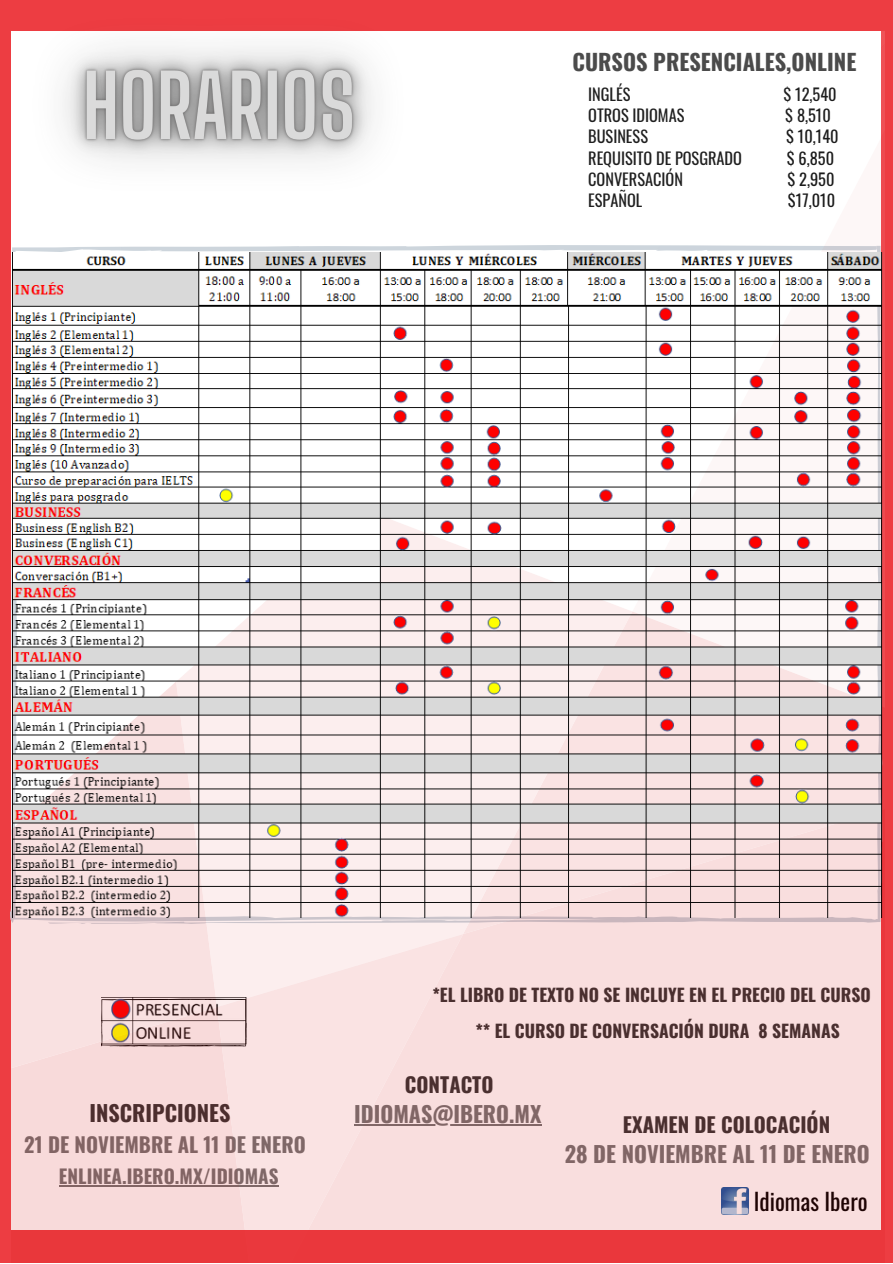
<style>
.page{position:relative;width:893px;height:1264px;background:#fff}
.page>*{position:absolute;margin:0;border:0;box-sizing:border-box;transform-origin:0 0}
.t1{font:23.25px "Oswald";color:#000}
.t2{font:700 22.35px "Oswald";color:#333}
.t3{font:700 22.05px "Oswald";color:#737373}
.t4{font:700 22.05px "Oswald";color:#333}
.t5{font:700 20.55px "Oswald";color:#333}
.t6{font:700 20.55px "Oswald";color:#737373}
.t7{font:700 19.05px "Oswald";color:#737373}
.t8{font:700 17.55px "Oswald";color:#333}
.t9{font:16.35px "Oswald";color:#000}
</style>
<div class="page">
<div style="left:0;top:0;width:892px;height:1262px;background:#ed3d42"></div>
<div style="left:11px;top:1071px;width:206px;height:159px;background:#f8dada"></div>
<svg style="left:11px;top:681px;width:206px;height:390px;background:#efd4d3"></svg>
<svg style="left:176px;top:917px;width:107px;height:90px;background:#efdbdc"></svg>
<svg style="left:11px;top:31px;width:73px;height:394px;background:#fafafa"></svg>
<svg style="left:84px;top:31px;width:800px;height:479px;background:#f4f4f4"></svg>
<svg style="left:217px;top:934px;width:66px;height:296px;background:#f6e0e0"></svg>
<div style="left:283px;top:805px;width:600px;height:425px;background:#f9dede"></div>
<img style="left:12px;top:252px;width:870px;height:665px">
<p class="t2" style="left:572px;top:44px;width:285px">CURSOS PRESENCIALES,ONLINE</p>
<p class="t9" style="left:588px;top:81px;width:44px">INGLÉS</p>
<p class="t9" style="left:783px;top:81px;width:55px">$ 12,540</p>
<p class="t9" style="left:588px;top:102px;width:98px">OTROS IDIOMAS</p>
<p class="t9" style="left:785px;top:102px;width:47px">$ 8,510</p>
<p class="t9" style="left:588px;top:124px;width:61px">BUSINESS</p>
<p class="t9" style="left:786px;top:124px;width:54px">$ 10,140</p>
<p class="t9" style="left:588px;top:145px;width:155px">REQUISITO DE POSGRADO</p>
<p class="t9" style="left:786px;top:145px;width:49px">$ 6,850</p>
<p class="t9" style="left:588px;top:167px;width:96px">CONVERSACIÓN</p>
<p class="t9" style="left:787px;top:167px;width:48px">$ 2,950</p>
<p class="t9" style="left:588px;top:188px;width:56px">ESPAÑOL</p>
<p class="t9" style="left:787px;top:188px;width:49px">$17,010</p>
<p class="t4" style="left:89px;top:1095px;width:142px">INSCRIPCIONES</p>
<p class="t6" style="left:24px;top:1128px;width:283px">21 DE NOVIEMBRE AL 11 DE ENERO</p>
<p class="t7" style="left:59px;top:1161px;width:221px">ENLINEA.IBERO.MX/IDIOMAS</p>
<p class="t8" style="left:432px;top:980px;width:440px">*EL LIBRO DE TEXTO NO SE INCLUYE EN EL PRECIO DEL CURSO</p>
<p class="t8" style="left:475px;top:1016px;width:366px">** EL CURSO DE CONVERSACIÓN DURA 8 SEMANAS</p>
<p class="t5" style="left:405px;top:1068px;width:90px">CONTACTO</p>
<p class="t3" style="left:354px;top:1096px;width:189px">IDIOMAS@IBERO.MX</p>
<p class="t5" style="left:623px;top:1108px;width:209px">EXAMEN DE COLOCACIÓN</p>
<p class="t3" style="left:564px;top:1136px;width:306px">28 DE NOVIEMBRE AL 11 DE ENERO</p>
<p class="t1" style="left:753px;top:1183px;width:115px">Idiomas Ibero</p>
</div>
